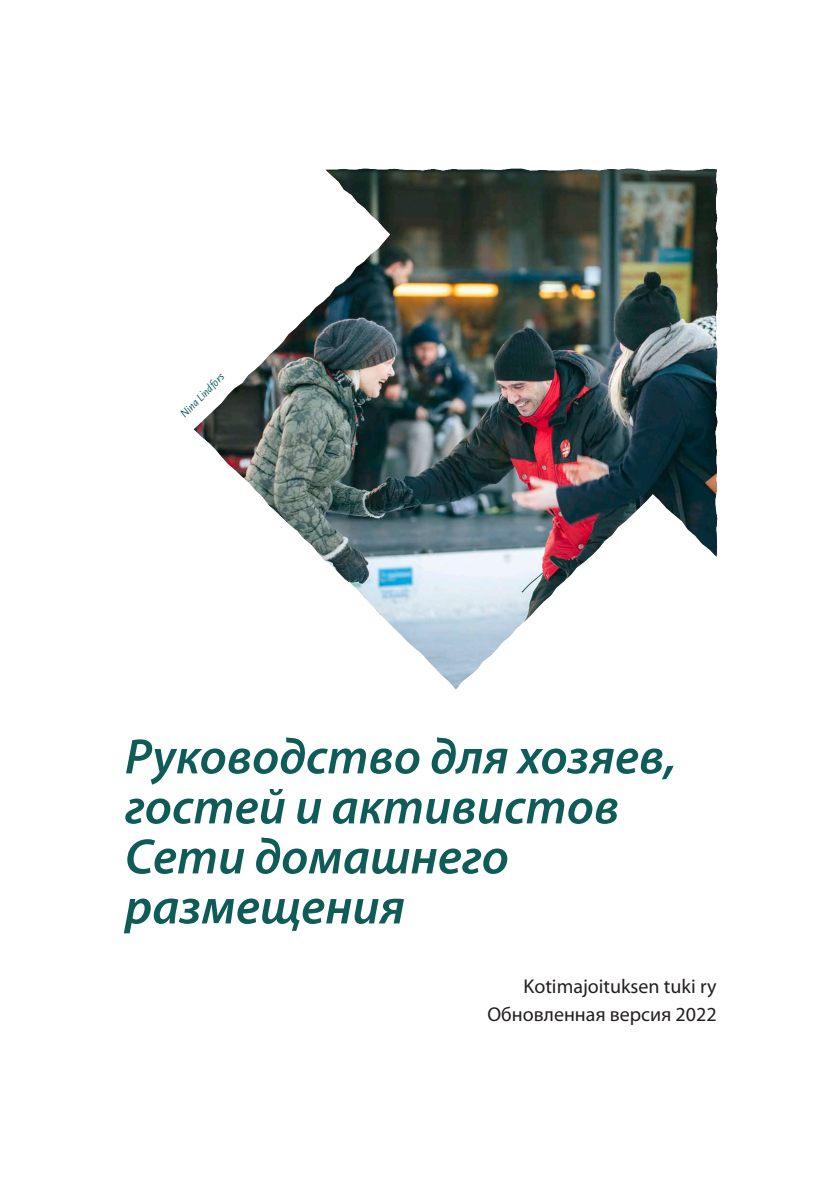
<style>
.page{position:relative;width:840px;height:1191px;background:#fff}
.page>*{position:absolute;margin:0;border:0;box-sizing:border-box;transform-origin:0 0}
.t1{font:italic 600 50px/50px "Myriad Pro";color:#0f5b58}
.t2{font:20px "Myriad Pro";color:#231f20}
.t3{font:italic 12px "Alegreya Sans";color:#0f5b58}
.s1{font-style:inherit}
</style>
<div class="page">
<img style="left:193px;top:168px;width:525px;height:522px">
<p class="t3" style="left:176px;top:410px;width:59px;rotate:-45deg">Nina Lindfors</p>
<p class="t1" style="left:125px;top:730px;width:552px">Руководство для хозяев,</p>
<p class="t1" style="left:125px;top:780px;width:495px">гостей и активистов<br>Сети домашнего</p>
<p class="t1" style="left:125px;top:880px;width:281px">размещения</p>
<p class="t2" style="left:523px;top:974px;width:194px">Kotimajoituksen tuki ry</p>
<p class="t2" style="left:487px;top:1001px;width:231px">Обновленная версия <span class="s1">2022</span></p>
</div>
